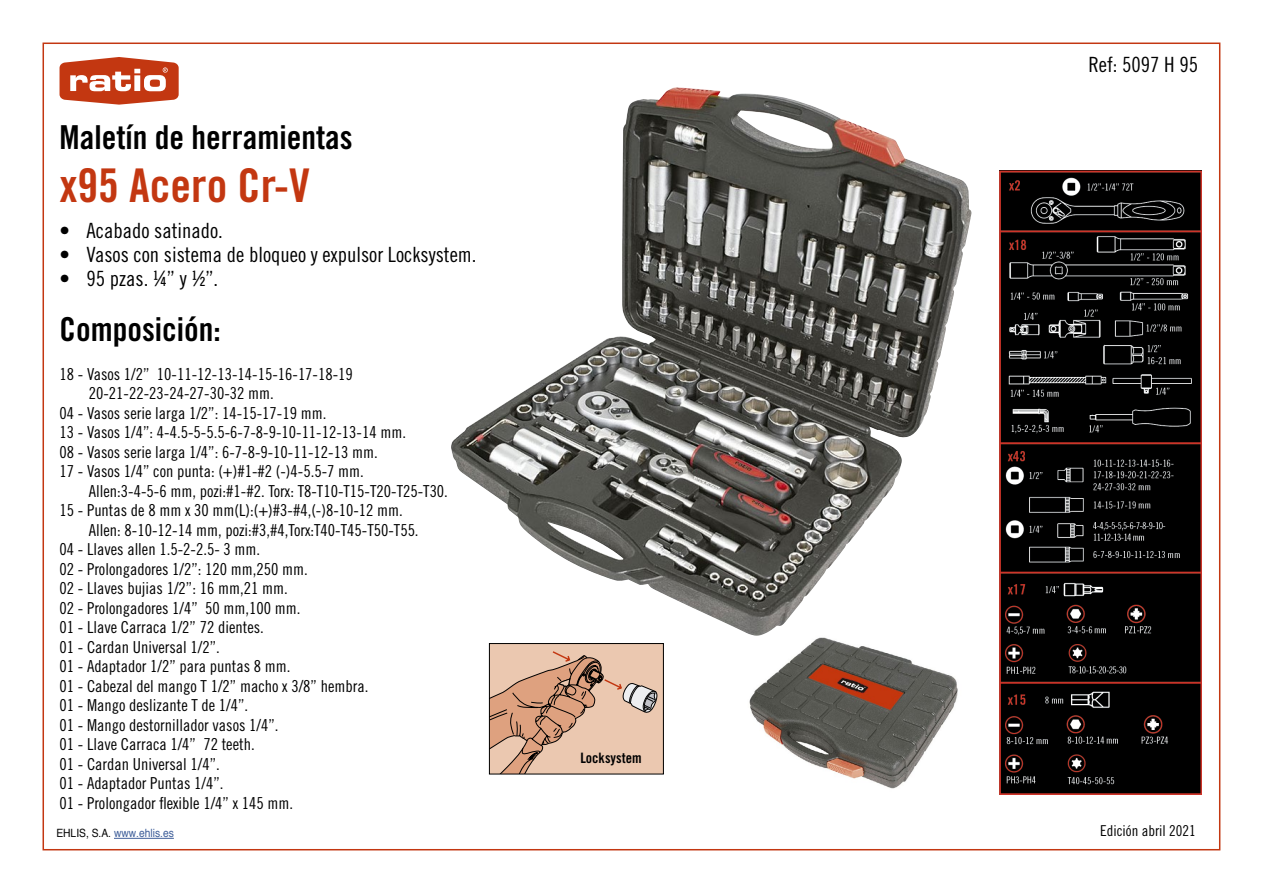
<style>
.page{position:relative;width:1263px;height:893px;background:#fff}
.page>*{position:absolute;margin:0;border:0;box-sizing:border-box;transform-origin:0 0}
.t1{font:46.5px "Trade Gothic LT Std Bd Cn 20";color:#c33711}
.t2{font:33px "Trade Gothic LT Std Bd Cn 20";color:#000}
.t3{font:21px "Trade Gothic LT Std Cn 18";color:#000}
.t4{font:16.5px "Trade Gothic LT Std Cn 18";color:#000}
.t5{font:15px "Trade Gothic LT Std Cn 18";color:#000}
.t6{font:14.25px "Trade Gothic LT Std Bd Cn 20";color:#000}
.t7{font:11.4px "Helvetica";color:#3e5e99;scale:.9 1}
.s1{color:#000}
</style>
<div class="page">
<img style="left:749px;top:637px;width:209px;height:152px">
<svg style="left:60px;top:57px;width:119px;height:48px"></svg>
<hr style="left:114px;top:838px;width:60px;height:1px;background:#3e5e99">
<img style="left:451px;top:90px;width:520px;height:546px">
<img style="left:999px;top:171px;width:202px;height:624px">
<div style="left:489px;top:643px;width:174px;height:131px;background:#ebc8b0"></div>
<svg style="left:491px;top:651px;width:167px;height:121px"></svg>
<div style="left:489px;top:643px;width:175px;height:131px;border:1px solid #000"></div>
<h2 class="t2" style="left:60px;top:117px;width:295px">Maletín de herramientas</h2>
<h1 class="t1" style="left:60px;top:157px;width:252px">x95 Acero Cr-V</h1>
<p class="t3" style="left:60px;top:218px;width:165px">• Acabado satinado.</p>
<p class="t3" style="left:60px;top:242px;width:418px">• Vasos con sistema de bloqueo y expulsor Locksystem.</p>
<p class="t3" style="left:60px;top:266px;width:160px">• 95 pzas. ¼” y ½”.</p>
<h2 class="t2" style="left:60px;top:309px;width:163px">Composición:</h2>
<p class="t4" style="left:60px;top:364px;width:295px">18 - Vasos 1/2” 10-11-12-13-14-15-16-17-18-19</p>
<p class="t4" style="left:89px;top:384px;width:187px">20-21-22-23-24-27-30-32 mm.</p>
<p class="t4" style="left:60px;top:403px;width:268px">04 - Vasos serie larga 1/2”: 14-15-17-19 mm.</p>
<p class="t4" style="left:60px;top:423px;width:348px">13 - Vasos 1/4”: 4-4.5-5-5.5-6-7-8-9-10-11-12-13-14 mm.</p>
<p class="t4" style="left:60px;top:442px;width:320px">08 - Vasos serie larga 1/4”: 6-7-8-9-10-11-12-13 mm.</p>
<p class="t4" style="left:60px;top:462px;width:306px">17 - Vasos 1/4” con punta: (+)#1-#2 (-)4-5.5-7 mm.</p>
<p class="t4" style="left:89px;top:481px;width:361px">Allen:3-4-5-6 mm, pozi:#1-#2. Torx: T8-T10-T15-T20-T25-T30.</p>
<p class="t4" style="left:60px;top:501px;width:345px">15 - Puntas de 8 mm x 30 mm(L):(+)#3-#4,(-)8-10-12 mm.</p>
<p class="t4" style="left:89px;top:520px;width:331px">Allen: 8-10-12-14 mm, pozi:#3,#4,Torx:T40-T45-T50-T55.</p>
<p class="t4" style="left:60px;top:540px;width:202px">04 - Llaves allen 1.5-2-2.5- 3 mm.</p>
<p class="t4" style="left:60px;top:559px;width:250px">02 - Prolongadores 1/2”: 120 mm,250 mm.</p>
<p class="t4" style="left:60px;top:579px;width:230px">02 - Llaves bujias 1/2”: 16 mm,21 mm.</p>
<p class="t4" style="left:60px;top:598px;width:242px">02 - Prolongadores 1/4” 50 mm,100 mm.</p>
<p class="t4" style="left:60px;top:618px;width:206px">01 - Llave Carraca 1/2” 72 dientes.</p>
<p class="t4" style="left:60px;top:637px;width:162px">01 - Cardan Universal 1/2”.</p>
<p class="t4" style="left:60px;top:657px;width:232px">01 - Adaptador 1/2” para puntas 8 mm.</p>
<p class="t4" style="left:60px;top:676px;width:310px">01 - Cabezal del mango T 1/2” macho x 3/8” hembra.</p>
<p class="t4" style="left:60px;top:696px;width:190px">01 - Mango deslizante T de 1/4”.</p>
<p class="t4" style="left:60px;top:715px;width:220px">01 - Mango destornillador vasos 1/4”.</p>
<p class="t4" style="left:60px;top:735px;width:197px">01 - Llave Carraca 1/4” 72 teeth.</p>
<p class="t4" style="left:60px;top:754px;width:162px">01 - Cardan Universal 1/4”.</p>
<p class="t4" style="left:60px;top:774px;width:165px">01 - Adaptador Puntas 1/4”.</p>
<p class="t4" style="left:60px;top:793px;width:235px">01 - Prolongador flexible 1/4” x 145 mm.</p>
<p class="t6" style="left:580px;top:749px;width:63px">Locksystem</p>
<p class="t3" style="left:1088px;top:52px;width:111px">Ref: 5097 H 95</p>
<p class="t7" style="left:56px;top:825px;width:132px"><span class="s1">EHLIS, S.A.</span> www.ehlis.es</p>
<p class="t5" style="left:1100px;top:821px;width:97px">Edición abril 2021</p>
</div>
